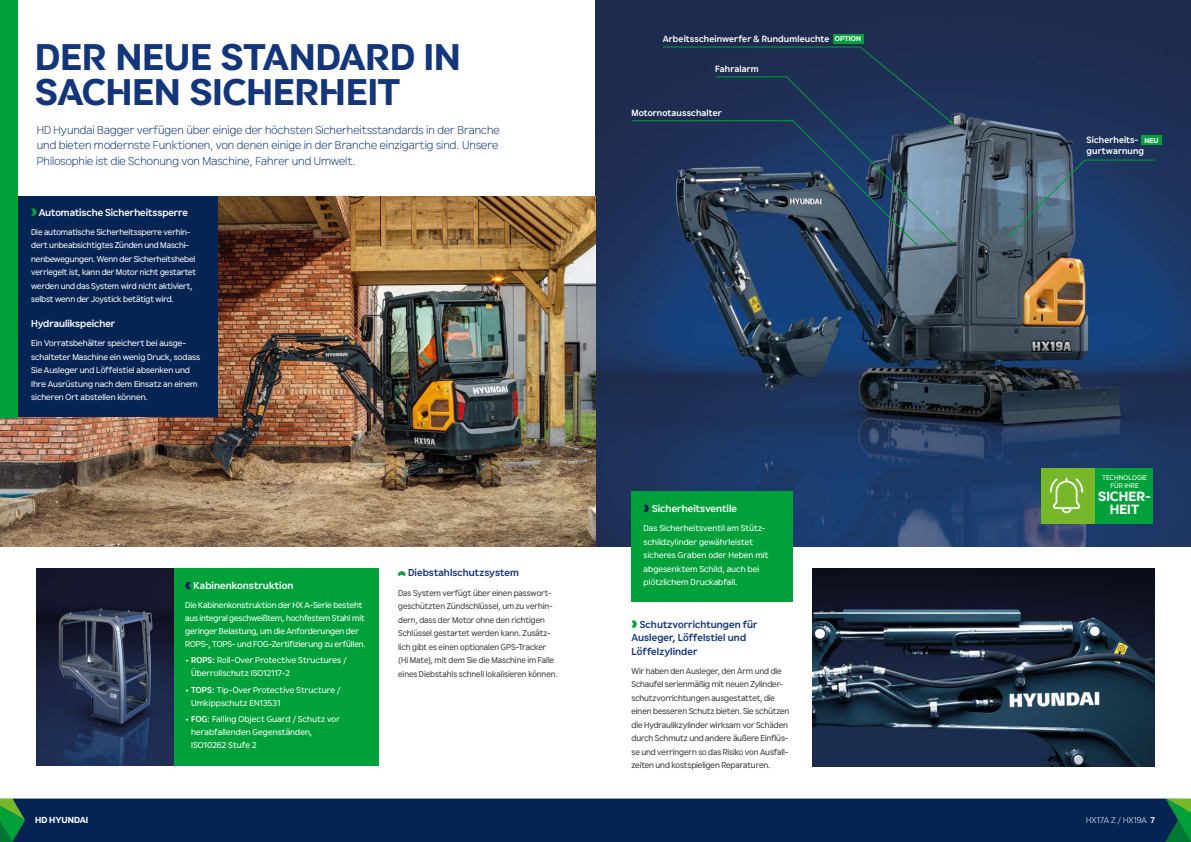
<style>
.page{position:relative;width:1191px;height:842px;background:#fff}
.page>*{position:absolute;margin:0;border:0;box-sizing:border-box;transform-origin:0 0}
.t1{font:36px/35px "HD Hyundai Gothic Euro Lg Bd";letter-spacing:.005em;color:#13357a}
.t2{font:13px/13px "HD Hyundai Gothic Euro Lg Bd";letter-spacing:.01em;color:#fff;text-align:center}
.t3{font:300 11.5px/15.5px "HD Hyundai Gothic Euro";color:#13357a}
.t4{font:700 10px "HD Hyundai Gothic Euro";letter-spacing:-.005em;color:#fff}
.t5{font:700 10px/13.5px "HD Hyundai Gothic Euro";letter-spacing:.005em;color:#13357a}
.t6{font:700 9px/11px "HD Hyundai Gothic Euro";letter-spacing:.005em;color:#fff}
.t7{font:8.5px/13.5px "HD Hyundai Gothic Euro";letter-spacing:-.005em;color:#fff}
.t8{font:8.5px/13.5px "HD Hyundai Gothic Euro";letter-spacing:-.01em;color:#3c3c3b}
.t9{font:8.5px/13.5px "HD Hyundai Gothic Euro";letter-spacing:-.01em;color:#3c3c3b;scale:.96 1}
.t10{font:300 8.5px "HD Hyundai Gothic Euro";color:#fff}
.t11{font:8.5px "HD Hyundai Gothic Euro Lg Bd";color:#fff}
.t12{font:7px/7.8px "HD Hyundai Gothic Euro";letter-spacing:.015em;color:#fff;text-align:center}
.t13{font:6.8px "HD Hyundai Gothic Euro Lg Bd";letter-spacing:.01em;color:#fff}
.s1{font-weight:700}
</style>
<div class="page">
<img style="left:595px;top:0;width:596px;height:547px">
<svg style="left:398px;top:571px;width:7px;height:5px"></svg>
<img style="left:0;top:197px;width:595px;height:350px">
<div style="left:0;top:197px;width:217px;height:220px;background:#052453"></div>
<img style="left:812px;top:568px;width:342px;height:198px">
<svg style="left:631px;top:620px;width:6px;height:8px"></svg>
<svg style="left:31px;top:209px;width:6px;height:7px"></svg>
<div style="left:631px;top:491px;width:161px;height:111px;background:#00a13a"></div>
<div style="left:173px;top:568px;width:206px;height:198px;background:#00a13a"></div>
<svg style="left:643px;top:505px;width:6px;height:7px"></svg>
<div style="left:1094px;top:468px;width:59px;height:55px;background:#00a13a"></div>
<div style="left:1040px;top:468px;width:54px;height:55px;background:#76b82a"></div>
<div style="left:0;top:0;width:17px;height:417px;background:#00a13a"></div>
<svg style="left:631px;top:47px;width:321px;height:198px;background:#2c4160"></svg>
<svg style="left:1009px;top:160px;width:146px;height:76px;background:#375374"></svg>
<div style="left:1141px;top:136px;width:20px;height:9px;background:#00a13a"></div>
<div style="left:832px;top:34px;width:31px;height:9px;background:#00a13a"></div>
<svg style="left:1049px;top:477px;width:35px;height:37px"></svg>
<img style="left:37px;top:568px;width:136px;height:198px">
<svg style="left:185px;top:582px;width:6px;height:7px"></svg>
<div style="left:0;top:798px;width:1191px;height:44px;background:#052453"></div>
<svg style="left:1165px;top:799px;width:26px;height:43px"></svg>
<svg style="left:0;top:799px;width:25px;height:43px"></svg>
<hr style="left:0;top:798px;width:1191px;height:1px;background:#fff">
<h1 class="t1" style="left:35px;top:39px;width:427px">DER NEUE STANDARD IN<br>SACHEN SICHERHEIT</h1>
<p class="t3" style="left:37px;top:122px;width:464px">HD Hyundai Bagger verfügen über einige der höchsten Sicherheitsstandards in der Branche und bieten modernste Funktionen, von denen einige in der Branche einzigartig sind. Unsere<br>Philosophie ist die Schonung von Maschine, Fahrer und Umwelt.</p>
<p class="t4" style="left:39px;top:205px;width:151px">Automatische Sicherheitssperre</p>
<p class="t7" style="left:31px;top:225px;width:167px">Die automatische Sicherheitssperre verhin&shy;dert unbeabsichtigtes Zünden und Maschi&shy;nenbewegungen. Wenn der Sicherheitshebel verriegelt ist, kann der Motor nicht gestartet werden und das System wird nicht aktiviert, selbst wenn der Joystick betätigt wird.</p>
<p class="t4" style="left:31px;top:317px;width:86px">Hydraulikspeicher</p>
<p class="t7" style="left:31px;top:336px;width:171px">Ein Vorratsbehälter speichert bei ausge&shy;schalteter Maschine ein wenig Druck, sodass Sie Ausleger und Löffelstiel absenken und Ihre Ausrüstung nach dem Einsatz an einem sicheren Ort abstellen können.</p>
<p class="t4" style="left:194px;top:579px;width:101px">Kabinenkonstruktion</p>
<p class="t7" style="left:185px;top:598px;width:182px;line-height:13px">Die Kabinenkonstruktion der HX A-Serie besteht aus integral geschweißtem, hochfestem Stahl mit geringer Belastung, um die Anforderungen der ROPS-, TOPS- und FOG-Zertifizierung zu erfüllen.</p>
<p class="t7" style="left:191px;top:653px;width:157px;line-height:13px;text-indent:-6px"><span class="s1">• ROPS:</span> Roll-Over Protective Structures /<br>Überrollschutz ISO12117-2</p>
<p class="t7" style="left:191px;top:683px;width:151px;text-indent:-6px"><span class="s1">• TOPS:</span> Tip-Over Protective Structure /<br>Umkippschutz EN13531</p>
<p class="t7" style="left:191px;top:713px;width:150px;line-height:13px;text-indent:-6px"><span class="s1">• FOG:</span> Falling Object Guard / Schutz vor herabfallenden Gegenständen,<br>ISO10262 Stufe 2</p>
<p class="t5" style="left:408px;top:566px;width:112px">Diebstahlschutzsystem</p>
<p class="t9" style="left:398px;top:586px;width:167px">Das System verfügt über einen passwort&shy;geschützten Zündschlüssel, um zu verhin&shy;dern, dass der Motor ohne den richtigen Schlüssel gestartet werden kann. Zusätz&shy;lich gibt es einen optionalen GPS-Tracker (Hi Mate), mit dem Sie die Maschine im Falle eines Diebstahls schnell lokalisieren können.</p>
<p class="t6" style="left:663px;top:33px;width:168px">Arbeitsscheinwerfer &amp; Rundumleuchte</p>
<p class="t13" style="left:835px;top:34px;width:28px">OPTION</p>
<p class="t6" style="left:715px;top:63px;width:45px">Fahralarm</p>
<p class="t6" style="left:631px;top:107px;width:92px">Motornotausschalter</p>
<p class="t4" style="left:652px;top:502px;width:87px">Sicherheitsventile</p>
<p class="t7" style="left:643px;top:521px;width:126px">Das Sicherheitsventil am Stütz&shy;schildzylinder gewährleistet sicheres Graben oder Heben mit abgesenktem Schild, auch bei plötzlichem Druckabfall.</p>
<p class="t5" style="left:631px;top:617px;width:128px;text-indent:8px">Schutzvorrichtungen für<br>Ausleger, Löffelstiel und<br>Löffelzylinder</p>
<p class="t8" style="left:631px;top:664px;width:159px">Wir haben den Ausleger, den Arm und die Schaufel serienmäßig mit neuen Zylinder&shy;schutzvorrichtungen ausgestattet, die einen besseren Schutz bieten. Sie schützen die Hydraulikzylinder wirksam vor Schäden durch Schmutz und andere äußere Einflüs&shy;se und verringern so das Risiko von Ausfall&shy;zeiten und kostspieligen Reparaturen.</p>
<p class="t6" style="left:1086px;top:135px;width:59px">Sicherheits&shy;gurtwarnung</p>
<p class="t13" style="left:1144px;top:136px;width:16px">NEU</p>
<p class="t12" style="left:1102px;top:474px;width:46px">TECHNOLOGIE<br>FÜR IHRE</p>
<h2 class="t2" style="left:1098px;top:490px;width:54px">SICHER-<br>HEIT</h2>
<p class="t11" style="left:35px;top:814px;width:54px">HD HYUNDAI</p>
<p class="t10" style="left:1086px;top:815px;width:70px">HX17A Z / HX19A <span class="s1">7</span></p>
</div>
